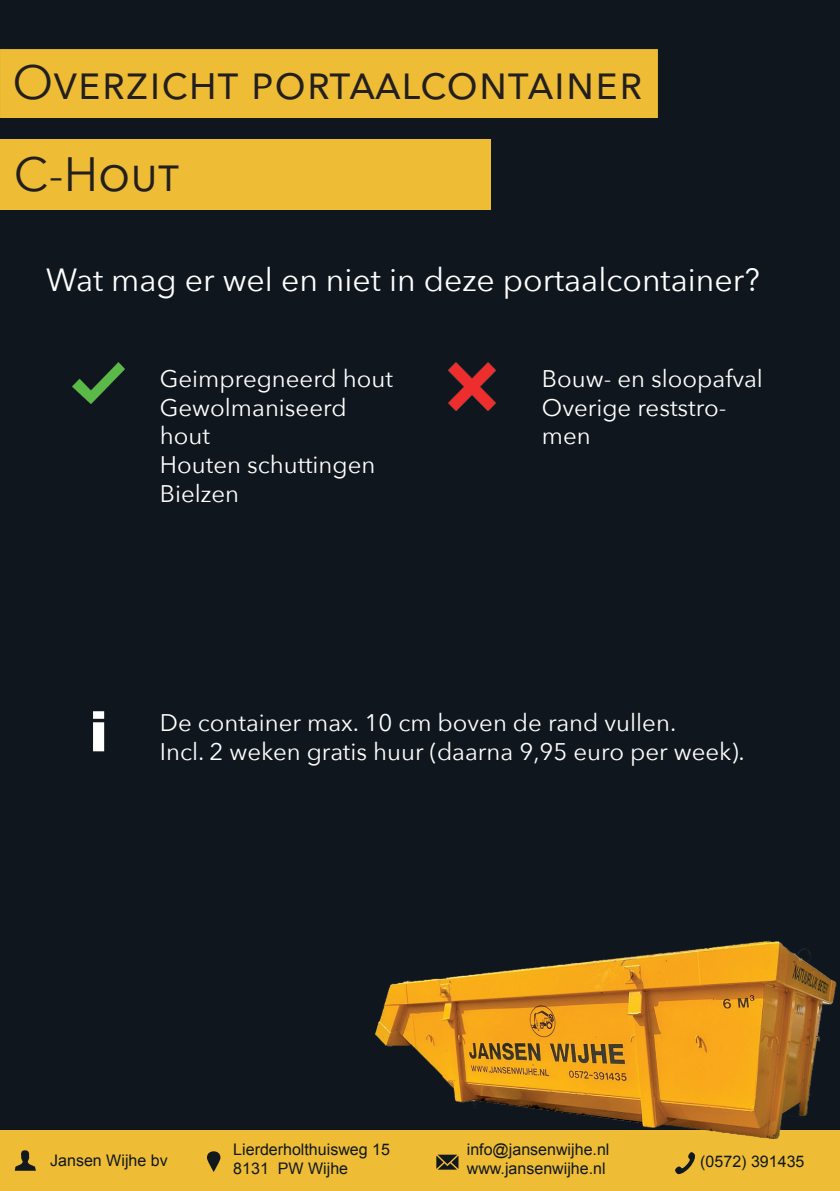
<style>
.page{position:relative;width:840px;height:1191px;background:#fff}
.page>*{position:absolute;margin:0;border:0;box-sizing:border-box;transform-origin:0 0}
.t1{font:900 56px "Arial";color:#fff}
.t2{font:48px/92.2px "Avenir Next";color:#231f20}
.t3{font:32px "Avenir Next";color:#fff}
.t4{font:24px/28.8px "Avenir Next";color:#fff}
.t5{font:16px/19.2px "Arial";color:#11181e}
</style>
<div class="page">
<div style="left:0;top:0;width:838px;height:1191px;background:#10161d"></div>
<div style="left:0;top:49px;width:658px;height:69px;background:#eebc35"></div>
<div style="left:0;top:139px;width:491px;height:71px;background:#eebc35"></div>
<img style="left:72px;top:363px;width:53px;height:40px">
<img style="left:448px;top:363px;width:47px;height:47px">
<div style="left:0;top:1130px;width:839px;height:61px;background:#eebc35"></div>
<img style="left:375px;top:815px;width:464px;height:325px">
<svg style="left:675px;top:1152px;width:20px;height:23px"></svg>
<svg style="left:207px;top:1151px;width:13px;height:21px"></svg>
<svg style="left:436px;top:1154px;width:22px;height:15px"></svg>
<svg style="left:15px;top:1150px;width:21px;height:20px"></svg>
<h2 class="t2" style="left:13px;top:34px;width:631px">Overzicht portaalcontainer<br>C-Hout</h2>
<h3 class="t3" style="left:46px;top:252px;width:714px">Wat mag er wel en niet in deze portaalcontainer?</h3>
<p class="t4" style="left:160px;top:363px;width:235px">Geimpregneerd hout<br>Gewolmaniseerd hout<br>Houten schuttingen<br>Bielzen</p>
<p class="t4" style="left:541px;top:363px;width:222px">Bouw- en sloopafval<br>Overige reststro&shy;men</p>
<h1 class="t1" style="left:89px;top:690px;width:20px">i</h1>
<p class="t4" style="left:160px;top:707px;width:517px">De container max. 10 cm boven de rand vullen.</p>
<p class="t4" style="left:160px;top:736px;width:586px">Incl. 2 weken gratis huur (daarna 9,95 euro per week).</p>
<p class="t5" style="left:233px;top:1139px;width:158px">Lierderholthuisweg 15<br>8131 PW Wijhe</p>
<p class="t5" style="left:466px;top:1140px;width:144px">info@jansenwijhe.nl www.jansenwijhe.nl</p>
<p class="t5" style="left:50px;top:1151px;width:119px">Jansen Wijhe bv</p>
<p class="t5" style="left:700px;top:1152px;width:106px">(0572) 391435</p>
</div>
